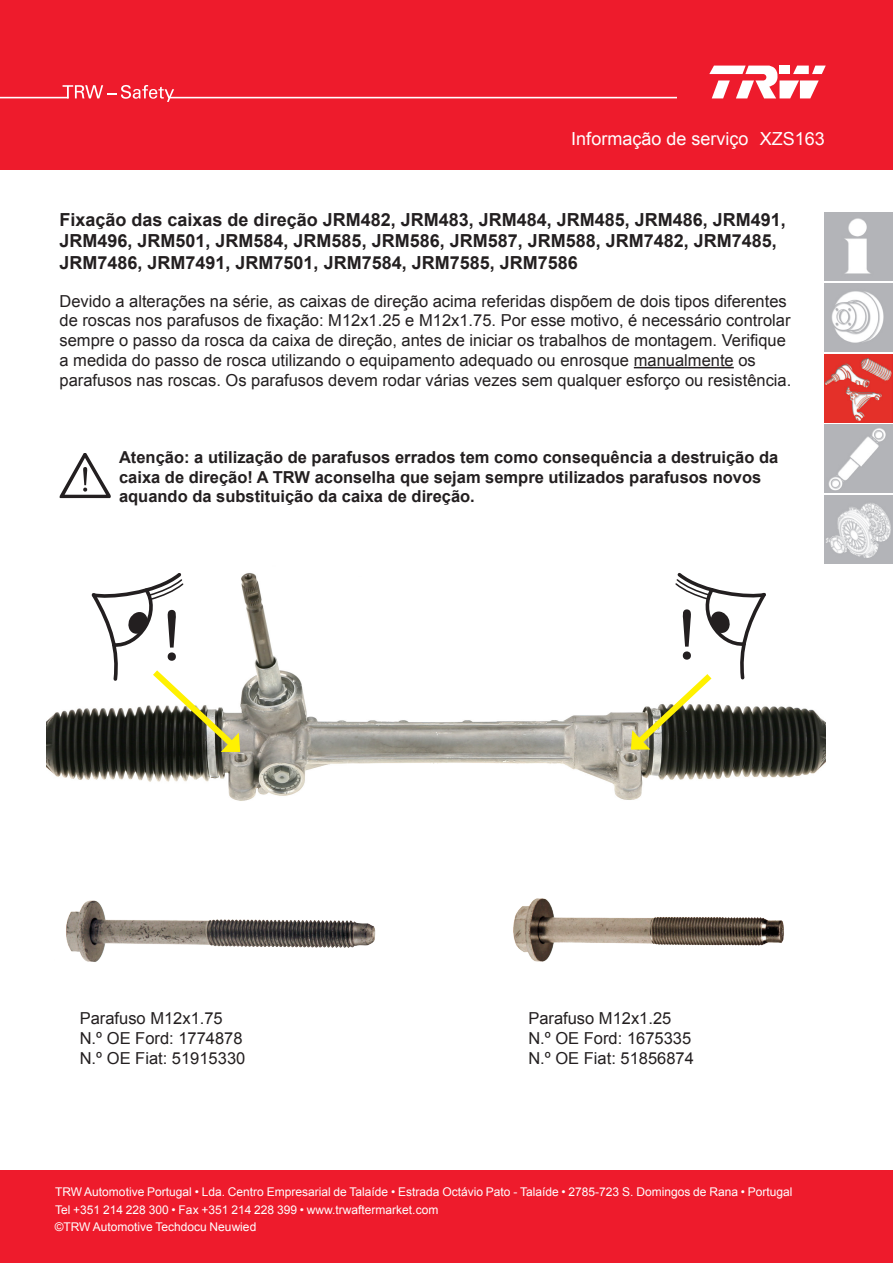
<style>
.page{position:relative;width:893px;height:1263px;background:#ee1b2c}
.page>*{position:absolute;margin:0;border:0;box-sizing:border-box;transform-origin:0 0}
.Überschrift{font:700 18px/21.6px "Arial";color:#231f20}
.t1{font:18px "Arial";color:#fff}
.Haupttext{font:16.5px/19.8px "Arial";color:#231f20}
.Haupttext_fett{font:700 16.5px/19.8px "Arial";color:#231f20}
.Body_copy{font:12px "Arial";color:#fff}
</style>
<div class="page">
<svg style="left:63px;top:85px;width:111px;height:17px"></svg>
<hr style="left:0;top:97px;width:69px;height:1px;background:#fff">
<hr style="left:169px;top:97px;width:507px;height:1px;background:#fff">
<svg style="left:709px;top:66px;width:117px;height:32px"></svg>
<div style="left:0;top:171px;width:893px;height:999px;background:#fff"></div>
<img style="left:825px;top:213px;width:68px;height:68px">
<img style="left:825px;top:283px;width:68px;height:68px">
<img style="left:825px;top:354px;width:68px;height:68px">
<img style="left:825px;top:425px;width:68px;height:68px">
<img style="left:825px;top:495px;width:68px;height:68px">
<svg style="left:60px;top:453px;width:51px;height:45px"></svg>
<img style="left:513px;top:898px;width:271px;height:64px">
<img style="left:66px;top:900px;width:310px;height:62px">
<img style="left:46px;top:573px;width:780px;height:228px">
<svg style="left:91px;top:573px;width:151px;height:181px"></svg>
<svg style="left:629px;top:572px;width:138px;height:180px"></svg>
<hr style="left:634px;top:367px;width:100px;height:1px;background:#231f20">
<p class="t1" style="left:571px;top:127px;width:179px">Informação de serviço</p>
<p class="t1" style="left:760px;top:127px;width:67px">XZS163</p>
<p class="Überschrift" style="left:60px;top:209px;width:728px">Fixação das caixas de direção JRM482, JRM483, JRM484, JRM485, JRM486, JRM491,<br>JRM496, JRM501, JRM584, JRM585, JRM586, JRM587, JRM588, JRM7482, JRM7485,<br>JRM7486, JRM7491, JRM7501, JRM7584, JRM7585, JRM7586</p>
<p class="Haupttext" style="left:60px;top:291px;width:733px">Devido a alterações na série, as caixas de direção acima referidas dispõem de dois tipos diferentes de roscas nos parafusos de fixação: M12x1.25 e M12x1.75. Por esse motivo, é necessário controlar sempre o passo da rosca da caixa de direção, antes de iniciar os trabalhos de montagem. Verifique a medida do passo de rosca utilizando o equipamento adequado ou enrosque manualmente os parafusos nas roscas. Os parafusos devem rodar várias vezes sem qualquer esforço ou resistência.</p>
<p class="Haupttext_fett" style="left:119px;top:448px;width:661px">Atenção: a utilização de parafusos errados tem como consequência a destruição da caixa de direção! A TRW aconselha que sejam sempre utilizados parafusos novos aquando da substituição da caixa de direção.</p>
<p class="Haupttext" style="left:80px;top:1008px;width:145px">Parafuso M12x1.75</p>
<p class="Haupttext" style="left:80px;top:1028px;width:164px">N.º OE Ford: 1774878</p>
<p class="Haupttext" style="left:80px;top:1048px;width:167px">N.º OE Fiat: 51915330</p>
<p class="Haupttext" style="left:528px;top:1008px;width:145px">Parafuso M12x1.25</p>
<p class="Haupttext" style="left:528px;top:1028px;width:164px">N.º OE Ford: 1675335</p>
<p class="Haupttext" style="left:528px;top:1048px;width:167px">N.º OE Fiat: 51856874</p>
<p class="Body_copy" style="left:55px;top:1184px;width:739px">TRW Automotive Portugal • Lda. Centro Empresarial de Talaíde • Estrada Octávio Pato - Talaíde • 2785-723 S. Domingos de Rana • Portugal</p>
<p class="Body_copy" style="left:55px;top:1201px;width:385px">Tel +351 214 228 300 • Fax +351 214 228 399 • www.trwaftermarket.com</p>
<p class="Body_copy" style="left:55px;top:1219px;width:203px">©TRW Automotive Techdocu Neuwied</p>
</div>
